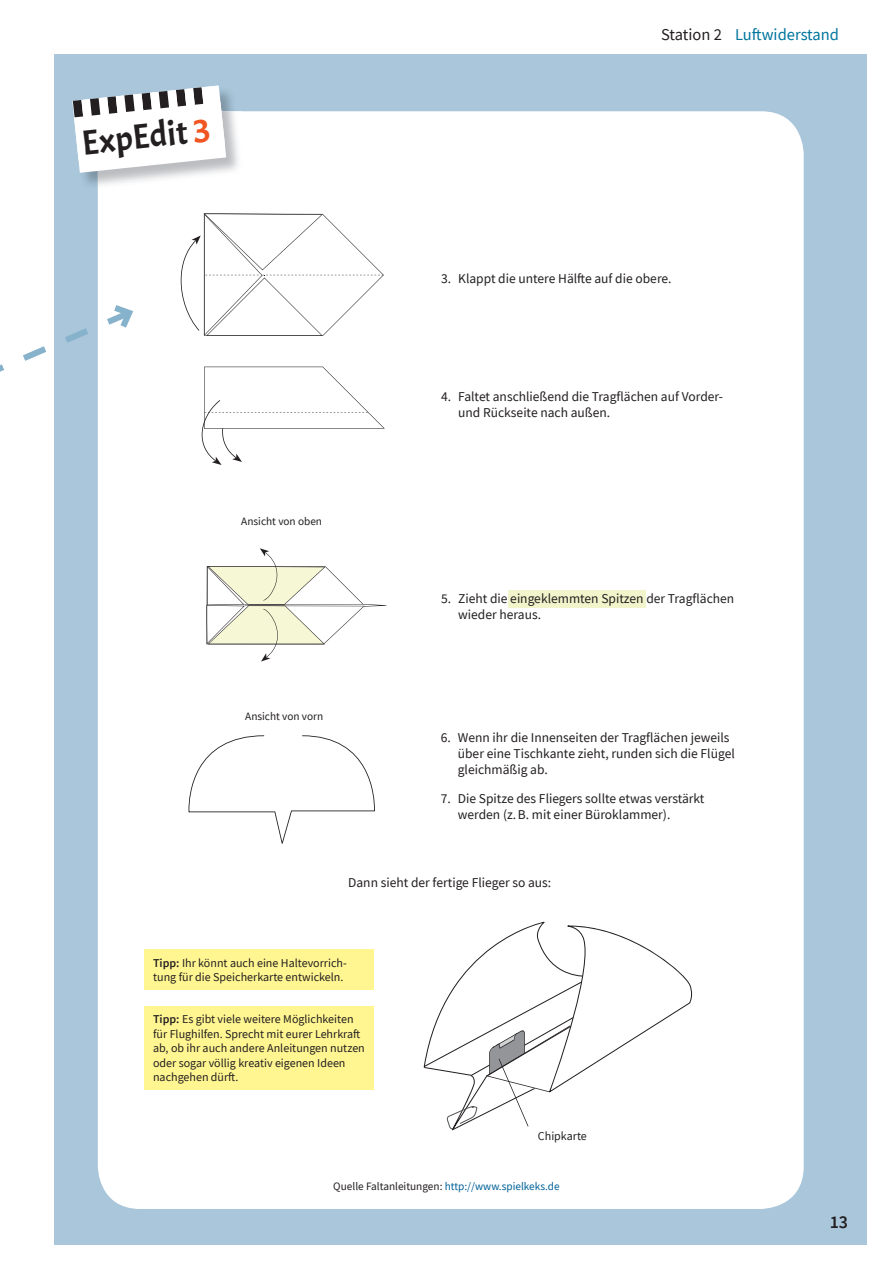
<style>
.page{position:relative;width:893px;height:1263px;background:#fff}
.page>*{position:absolute;margin:0;border:0;box-sizing:border-box;transform-origin:0 0}
.t1{font:34.8px "Acme";color:#231f20}
.t2{font:600 18px "CV Source Sans";color:#231f20}
.t3{font:16.5px "CV Source Sans";color:#00759d}
.t4{font:13.5px/16.2px "CV Source Sans";color:#231f20}
.t5{font:12px/14.4px "CV Source Sans";color:#231f20}
.t6{font:11.25px "CV Source Sans";color:#006299}
.t7{font:11.25px "CV Source Sans";color:#231f20}
.s1{color:#f15622}
.s2{color:#231f20}
.s3{font-weight:600}
</style>
<div class="page">
<div style="left:54px;top:54px;width:812px;height:1191px;background:#a9c6db"></div>
<div style="left:98px;top:111px;width:706px;height:1098px;background:#fff;border-radius:43px"></div>
<img style="left:84px;top:91px;width:149px;height:98px">
<img style="left:98px;top:111px;width:144px;height:78px">
<svg style="left:72px;top:86px;width:154px;height:87px"></svg>
<svg style="left:181px;top:213px;width:203px;height:123px"></svg>
<svg style="left:206px;top:548px;width:180px;height:113px"></svg>
<svg style="left:189px;top:735px;width:186px;height:109px"></svg>
<div style="left:508px;top:590px;width:137px;height:17px;background:#f2f5cb"></div>
<svg style="left:0;top:305px;width:133px;height:110px"></svg>
<svg style="left:202px;top:367px;width:183px;height:98px"></svg>
<svg style="left:424px;top:922px;width:269px;height:208px"></svg>
<div style="left:145px;top:949px;width:229px;height:41px;background:#fff691"></div>
<div style="left:145px;top:1006px;width:229px;height:83px;background:#fff691"></div>
<h1 class="t1" style="left:80px;top:121px;width:131px;rotate:-6deg">ExpEdit <span class="s1">3</span></h1>
<p class="t3" style="left:661px;top:24px;width:179px"><span class="s2">Station 2</span> Luftwiderstand</p>
<p class="t4" style="left:441px;top:270px;width:232px">3. Klappt die untere Hälfte auf die obere.</p>
<p class="t4" style="left:458px;top:388px;width:266px;text-indent:-17px">4. Faltet anschließend die Tragflächen auf Vorder&shy;und Rückseite nach außen.</p>
<p class="t7" style="left:241px;top:514px;width:82px">Ansicht von oben</p>
<p class="t4" style="left:458px;top:590px;width:278px;text-indent:-17px">5. Zieht die eingeklemmten Spitzen der Tragflächen wieder heraus.</p>
<p class="t7" style="left:245px;top:709px;width:80px">Ansicht von vorn</p>
<p class="t4" style="left:458px;top:729px;width:279px;text-indent:-17px">6. Wenn ihr die Innenseiten der Tragflächen jeweils über eine Tischkante zieht, runden sich die Flügel gleichmäßig ab.</p>
<p class="t4" style="left:458px;top:790px;width:248px;text-indent:-17px">7. Die Spitze des Fliegers sollte etwas verstärkt werden (z. B. mit einer Büroklammer).</p>
<p class="t4" style="left:348px;top:874px;width:205px">Dann sieht der fertige Flieger so aus:</p>
<p class="t5" style="left:153px;top:956px;width:195px"><span class="s3">Tipp:</span> Ihr könnt auch eine Haltevorrich&shy;tung für die Speicherkarte entwickeln.</p>
<p class="t5" style="left:153px;top:1012px;width:213px"><span class="s3">Tipp:</span> Es gibt viele weitere Möglichkeiten für Flughilfen. Sprecht mit eurer Lehrkraft ab, ob ihr auch andere Anleitungen nutzen oder sogar völlig kreativ eigenen Ideen nachgehen dürft.</p>
<p class="t5" style="left:538px;top:1128px;width:50px">Chipkarte</p>
<p class="t6" style="left:333px;top:1179px;width:228px"><span class="s2">Quelle Faltanleitungen:</span> http://www.spielkeks.de</p>
<h2 class="t2" style="left:830px;top:1210px;width:20px">13</h2>
</div>
